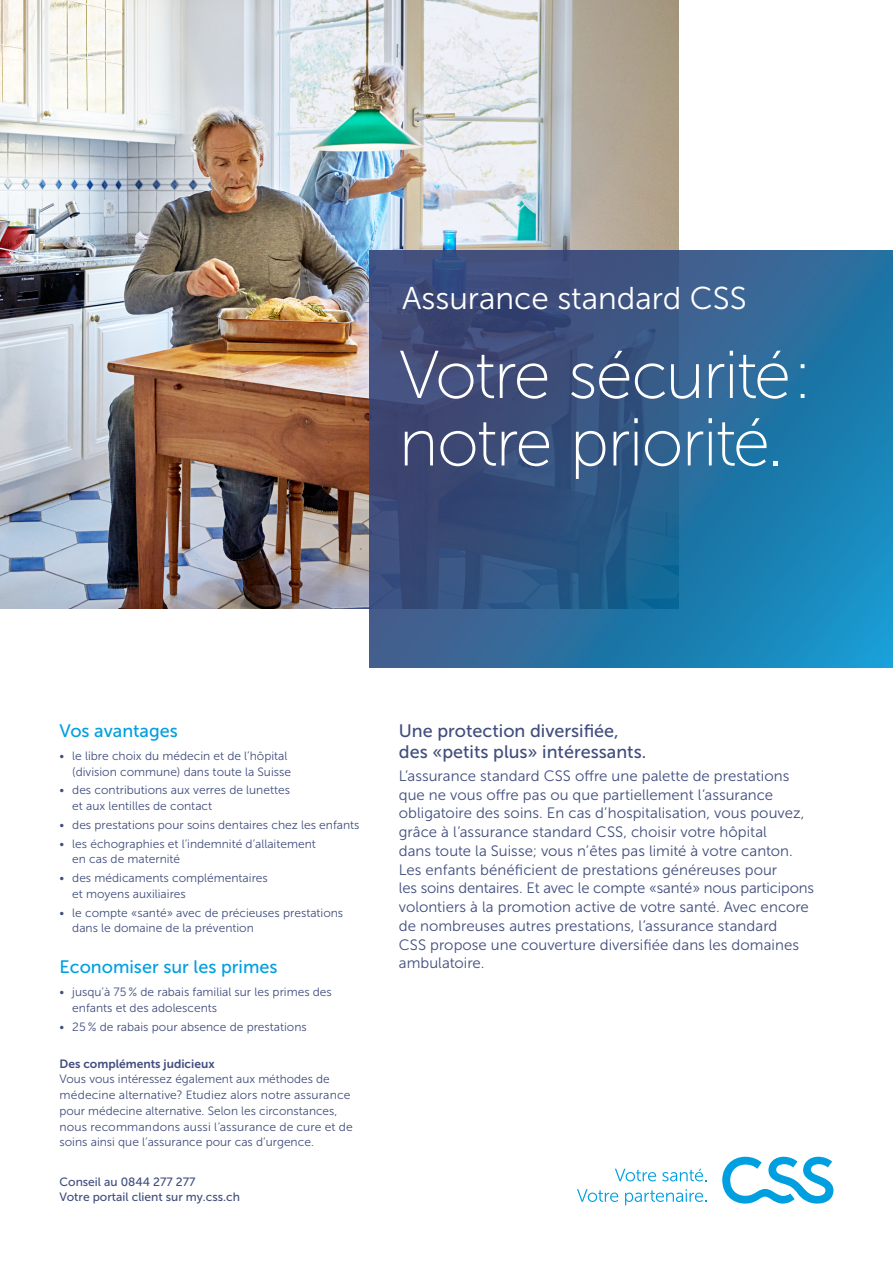
<style>
.page{position:relative;width:893px;height:1263px;background:#fff}
.page>*{position:absolute;margin:0;border:0;box-sizing:border-box;transform-origin:0 0}
.t1{font:67.5px/67.5px "Museo Sans 100";letter-spacing:-.03em;color:#fff}
.t2{font:31.5px "Museo Sans 300";color:#fff}
.t3{font:18px/21px "Museo Sans 500";color:#414e7e}
.t4{font:18px "Museo Sans 500";color:#009fe0}
.t5{font:15px/18.8px "Museo Sans 300";color:#414e7e}
.t6{font:12px/15.8px "Museo Sans 300";color:#414e7e}
.t7{font:12px/15.8px "Museo Sans 500";color:#414e7e}
.t8{font:12px "Museo Sans 700";color:#414e7e}
</style>
<div class="page">
<svg style="left:615px;top:1169px;width:41px;height:12px"></svg>
<svg style="left:662px;top:1169px;width:45px;height:12px"></svg>
<svg style="left:577px;top:1189px;width:41px;height:13px"></svg>
<svg style="left:625px;top:1189px;width:82px;height:16px"></svg>
<svg style="left:722px;top:1157px;width:111px;height:46px"></svg>
<img style="left:0;top:0;width:679px;height:608px">
<svg style="left:369px;top:251px;width:524px;height:417px;background:#2d6392"></svg>
<h2 class="t2" style="left:402px;top:281px;width:346px">Assurance standard CSS</h2>
<h1 class="t1" style="left:399px;top:342px;width:415px">Votre sécurité: notre priorité.</h1>
<h3 class="t4" style="left:60px;top:721px;width:120px">Vos avantages</h3>
<p class="t6" style="left:72px;top:748px;width:220px;text-indent:-13px">• le libre choix du médecin et de l’hôpital (division commune) dans toute la Suisse</p>
<p class="t6" style="left:72px;top:782px;width:219px;text-indent:-13px">• des contributions aux verres de lunettes et aux lentilles de contact</p>
<p class="t6" style="left:60px;top:817px;width:301px">• des prestations pour soins dentaires chez les enfants</p>
<p class="t6" style="left:72px;top:836px;width:245px;text-indent:-13px">• les échographies et l’indemnité d’allaitement en cas de maternité</p>
<p class="t6" style="left:72px;top:870px;width:197px;text-indent:-13px">• des médicaments complémentaires et moyens auxiliaires</p>
<p class="t6" style="left:72px;top:904px;width:272px;text-indent:-13px">• le compte «santé» avec de précieuses prestations dans le domaine de la prévention</p>
<h3 class="t4" style="left:60px;top:957px;width:220px">Economiser sur les primes</h3>
<p class="t6" style="left:72px;top:984px;width:261px;text-indent:-13px">• jusqu’à 75 % de rabais familial sur les primes des enfants et des adolescents</p>
<p class="t6" style="left:60px;top:1019px;width:249px">• 25 % de rabais pour absence de prestations</p>
<p class="t8" style="left:60px;top:1057px;width:157px">Des compléments judicieux</p>
<p class="t6" style="left:60px;top:1071px;width:295px">Vous vous intéressez également aux méthodes de médecine alternative? Etudiez alors notre assurance pour médecine alternative. Selon les circonstances, nous recommandons aussi l’assurance de cure et de soins ainsi que l’assurance pour cas d’urgence.</p>
<p class="t7" style="left:60px;top:1173px;width:182px">Conseil au 0844 277 277<br>Votre portail client sur my.css.ch</p>
<h3 class="t3" style="left:399px;top:720px;width:249px">Une protection diversifiée, des «petits plus» intéressants.</h3>
<p class="t5" style="left:399px;top:766px;width:417px">L’assurance standard CSS offre une palette de prestations que ne vous offre pas ou que partiellement l’assurance obligatoire des soins. En cas d’hospitalisation, vous pouvez, grâce à l’assurance standard CSS, choisir votre hôpital<br>dans toute la Suisse; vous n’êtes pas limité à votre canton.<br>Les enfants bénéficient de prestations généreuses pour<br>les soins dentaires. Et avec le compte «santé» nous participons volontiers à la promotion active de votre santé. Avec encore de nombreuses autres prestations, l’assurance standard<br>CSS propose une couverture diversifiée dans les domaines ambulatoire.</p>
</div>
